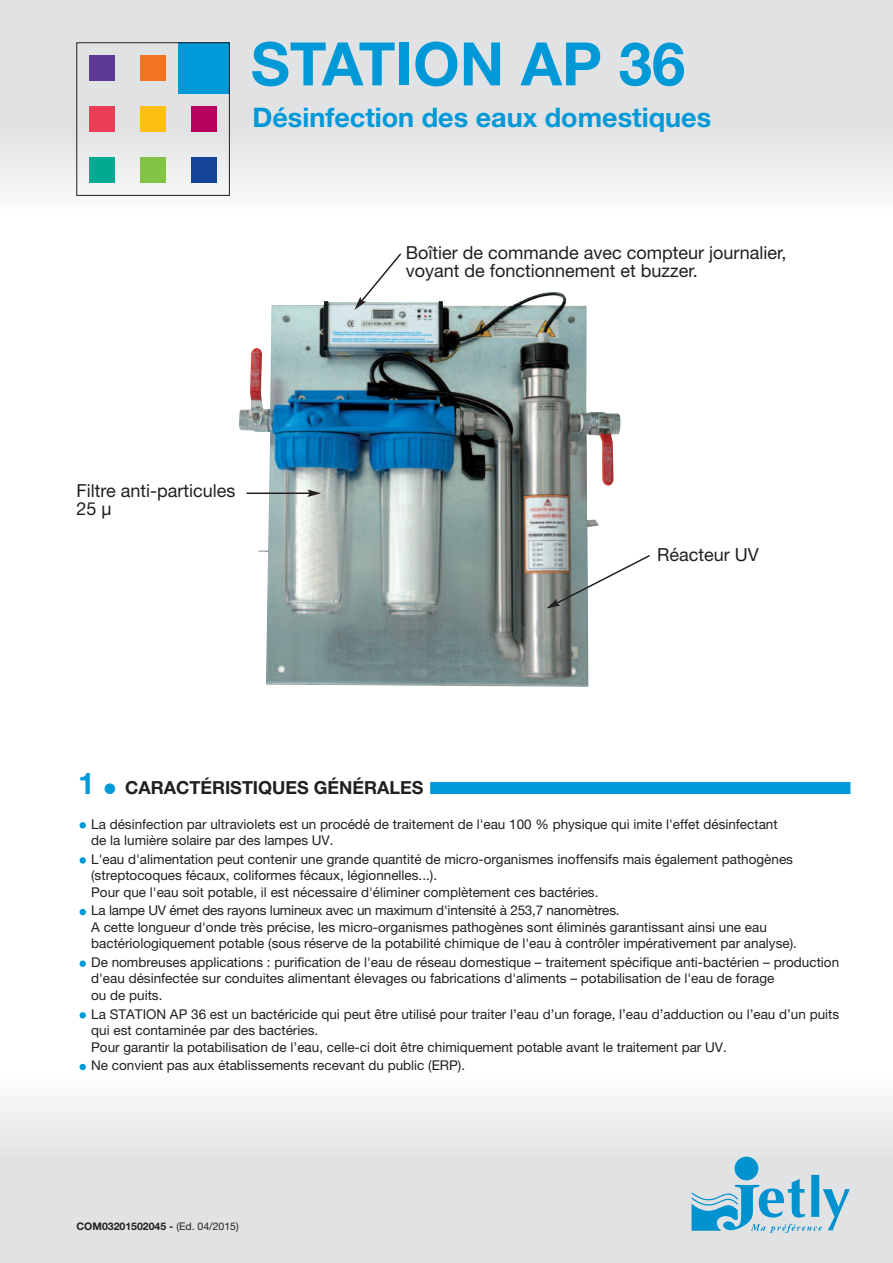
<style>
.page{position:relative;width:893px;height:1263px;background:#fff}
.page>*{position:absolute;margin:0;border:0;box-sizing:border-box;transform-origin:0 0}
.t1{font:700 60px "Helvetica Neue";color:#0099d8}
.t2{font:700 27px "Helvetica Neue";color:#0099d8}
.t3{font:18px/18px "Helvetica Neue";color:#231f20}
.t4{font:700 18px "Helvetica Neue";color:#231f20}
.t5{font:13.5px/16.5px "Helvetica Neue";color:#231f20}
.t6{font:700 10.5px "Helvetica Neue";color:#231f20}
.s1{font-size:30px;color:#0099d8}
.s2{font-weight:400}
</style>
<div class="page">
<div style="left:0;top:1157px;width:893px;height:106px;background:#e1e2e4"></div>
<div style="left:0;top:1071px;width:893px;height:86px;background:linear-gradient(to right,#f0f1f2,#f0f1f2)"></div>
<div style="left:0;top:132px;width:893px;height:85px;background:linear-gradient(to right,#eff0f1,#f0f1f2)"></div>
<div style="left:0;top:0;width:893px;height:132px;background:#e1e2e4"></div>
<div style="left:430px;top:782px;width:420px;height:12px;background:#0099d8"></div>
<div style="left:105px;top:783px;width:10px;height:11px;background:#0099d8;border-radius:50%"></div>
<svg style="left:80px;top:1064px;width:6px;height:6px"></svg>
<svg style="left:80px;top:1012px;width:6px;height:6px"></svg>
<div style="left:80px;top:960px;width:6px;height:7px;background:#0099d8;border-radius:50%"></div>
<svg style="left:80px;top:909px;width:6px;height:6px"></svg>
<div style="left:80px;top:857px;width:6px;height:7px;background:#0099d8;border-radius:50%"></div>
<svg style="left:80px;top:822px;width:6px;height:6px"></svg>
<div style="left:735px;top:1157px;width:23px;height:23px;background:#0093d0;border-radius:50%"></div>
<svg style="left:691px;top:1175px;width:159px;height:58px"></svg>
<div style="left:89px;top:55px;width:26px;height:26px;background:#5d3896"></div>
<div style="left:140px;top:55px;width:26px;height:26px;background:#f47321"></div>
<div style="left:89px;top:106px;width:26px;height:26px;background:#ee3d56"></div>
<div style="left:140px;top:106px;width:26px;height:26px;background:#fdbe12"></div>
<div style="left:191px;top:106px;width:26px;height:26px;background:#b6025e"></div>
<div style="left:89px;top:157px;width:26px;height:26px;background:#00ab91"></div>
<div style="left:140px;top:157px;width:26px;height:26px;background:#83c447"></div>
<div style="left:191px;top:157px;width:26px;height:26px;background:#154398"></div>
<div style="left:179px;top:43px;width:51px;height:51px;background:#0099d8"></div>
<div style="left:77px;top:43px;width:153px;height:153px;border:1px solid #231f20"></div>
<img style="left:239px;top:292px;width:382px;height:395px">
<svg style="left:354px;top:253px;width:49px;height:57px"></svg>
<svg style="left:546px;top:554px;width:104px;height:54px"></svg>
<hr style="left:247px;top:492px;width:63px;height:2px;background:#231f20">
<svg style="left:307px;top:489px;width:14px;height:8px"></svg>
<h1 class="t1" style="left:251px;top:43px;width:436px">STATION AP 36</h1>
<h2 class="t2" style="left:252px;top:108px;width:460px">Désinfection des eaux domestiques</h2>
<h3 class="t3" style="left:77px;top:483px;width:160px">Filtre anti-particules<br>25 µ</h3>
<h3 class="t3" style="left:406px;top:245px;width:382px">Boîtier de commande avec compteur journalier, voyant de fonctionnement et buzzer.</h3>
<h3 class="t3" style="left:657px;top:547px;width:103px">Réacteur UV</h3>
<h3 class="t4" style="left:78px;top:781px;width:347px"><span class="s1">1</span> CARACTÉRISTIQUES GÉNÉRALES</h3>
<p class="t5" style="left:91px;top:817px;width:688px">La désinfection par ultraviolets est un procédé de traitement de l'eau 100 % physique qui imite l'effet désinfectant de la lumière solaire par des lampes UV.</p>
<p class="t5" style="left:91px;top:852px;width:703px">L'eau d'alimentation peut contenir une grande quantité de micro-organismes inoffensifs mais également pathogènes (streptocoques fécaux, coliformes fécaux, légionnelles...).<br>Pour que l'eau soit potable, il est nécessaire d'éliminer complètement ces bactéries.</p>
<p class="t5" style="left:91px;top:903px;width:707px">La lampe UV émet des rayons lumineux avec un maximum d'intensité à 253,7 nanomètres.<br>A cette longueur d'onde très précise, les micro-organismes pathogènes sont éliminés garantissant ainsi une eau bactériologiquement potable (sous réserve de la potabilité chimique de l'eau à contrôler impérativement par analyse).</p>
<p class="t5" style="left:91px;top:955px;width:749px">De nombreuses applications : purification de l'eau de réseau domestique – traitement spécifique anti-bactérien – production d'eau désinfectée sur conduites alimentant élevages ou fabrications d'aliments – potabilisation de l'eau de forage<br>ou de puits.</p>
<p class="t5" style="left:91px;top:1007px;width:749px">La STATION AP 36 est un bactéricide qui peut être utilisé pour traiter l’eau d’un forage, l’eau d’adduction ou l’eau d’un puits qui est contaminée par des bactéries.<br>Pour garantir la potabilisation de l’eau, celle-ci doit être chimiquement potable avant le traitement par UV.</p>
<p class="t5" style="left:91px;top:1058px;width:375px">Ne convient pas aux établissements recevant du public (ERP).</p>
<p class="t6" style="left:77px;top:1222px;width:164px">COM03201502045 - <span class="s2">(Ed. 04/2015)</span></p>
</div>
